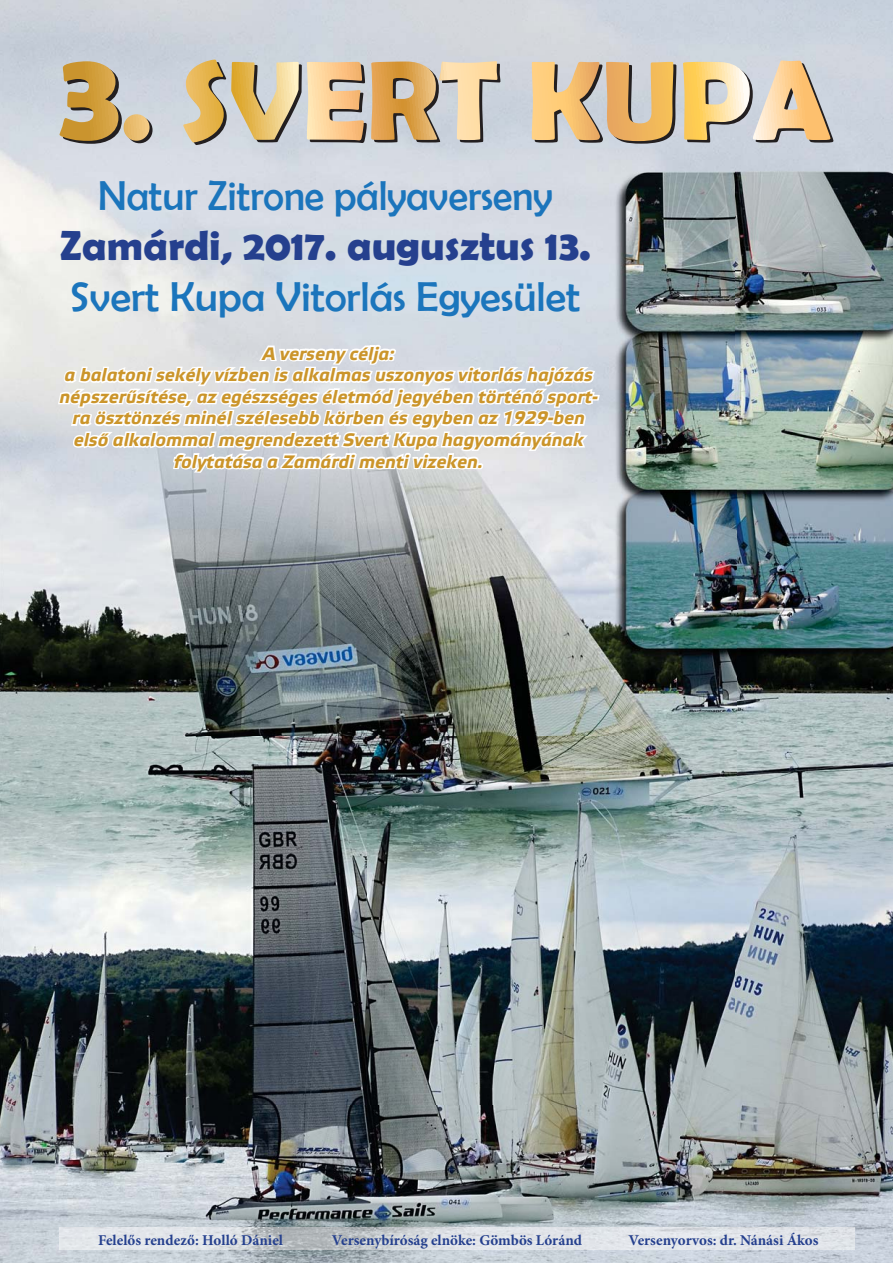
<style>
.page{position:relative;width:893px;height:1263px;background:#fff}
.page>*{position:absolute;margin:0;border:0;box-sizing:border-box;transform-origin:0 0}
.t1{font:42px "Berlin Sans FB";color:#1b75bc}
.t2{font:700 42px "Berlin Sans FB Demi";color:#25408e}
.t3{font:42px "Berlin Sans FB";color:#1b75bc;scale:.95 1}
.t4{font:italic 700 18px/21.6px "Etelka Text Pro";color:#cb952b;text-align:center}
.t5{font:700 15px "Minion Pro";color:#25408e}
</style>
<div class="page">
<img style="left:0;top:0;width:893px;height:1263px">
<img style="left:60px;top:1228px;width:795px;height:21px">
<svg style="left:56px;top:343px;width:546px;height:132px"></svg>
<div style="left:476px;top:463px;width:7px;height:6px;border:3px solid #fff;border-radius:50%"></div>
<svg style="left:60px;top:61px;width:93px;height:83px;background:#c3ad85"></svg>
<svg style="left:183px;top:60px;width:317px;height:85px;background:#d1bb94"></svg>
<svg style="left:532px;top:62px;width:144px;height:82px;background:#d5b484"></svg>
<svg style="left:683px;top:61px;width:150px;height:82px;background:#dbc7a3"></svg>
<h1 class="t3" style="left:98px;top:172px;width:480px">Natur Zitrone pályaverseny</h1>
<h1 class="t2" style="left:60px;top:221px;width:533px">Zamárdi, 2017. augusztus 13.</h1>
<h1 class="t1" style="left:70px;top:273px;width:512px">Svert Kupa Vitorlás Egyesület</h1>
<p class="t4" style="left:60px;top:344px;width:540px">A verseny célja:<br>a balatoni sekély vízben is alkalmas uszonyos vitorlás hajózás népszerűsítése, az egészséges életmód jegyében történő sport&shy;ra ösztönzés minél szélesebb körben és egyben az 1929-ben első alkalommal megrendezett Svert Kupa hagyományának folytatása a Zamárdi menti vizeken.</p>
<p class="t5" style="left:98px;top:1234px;width:187px">Felelős rendező: Holló Dániel</p>
<p class="t5" style="left:332px;top:1234px;width:252px">Versenybíróság elnöke: Gömbös Lóránd</p>
<p class="t5" style="left:628px;top:1234px;width:192px">Versenyorvos: dr. Nánási Ákos</p>
</div>
